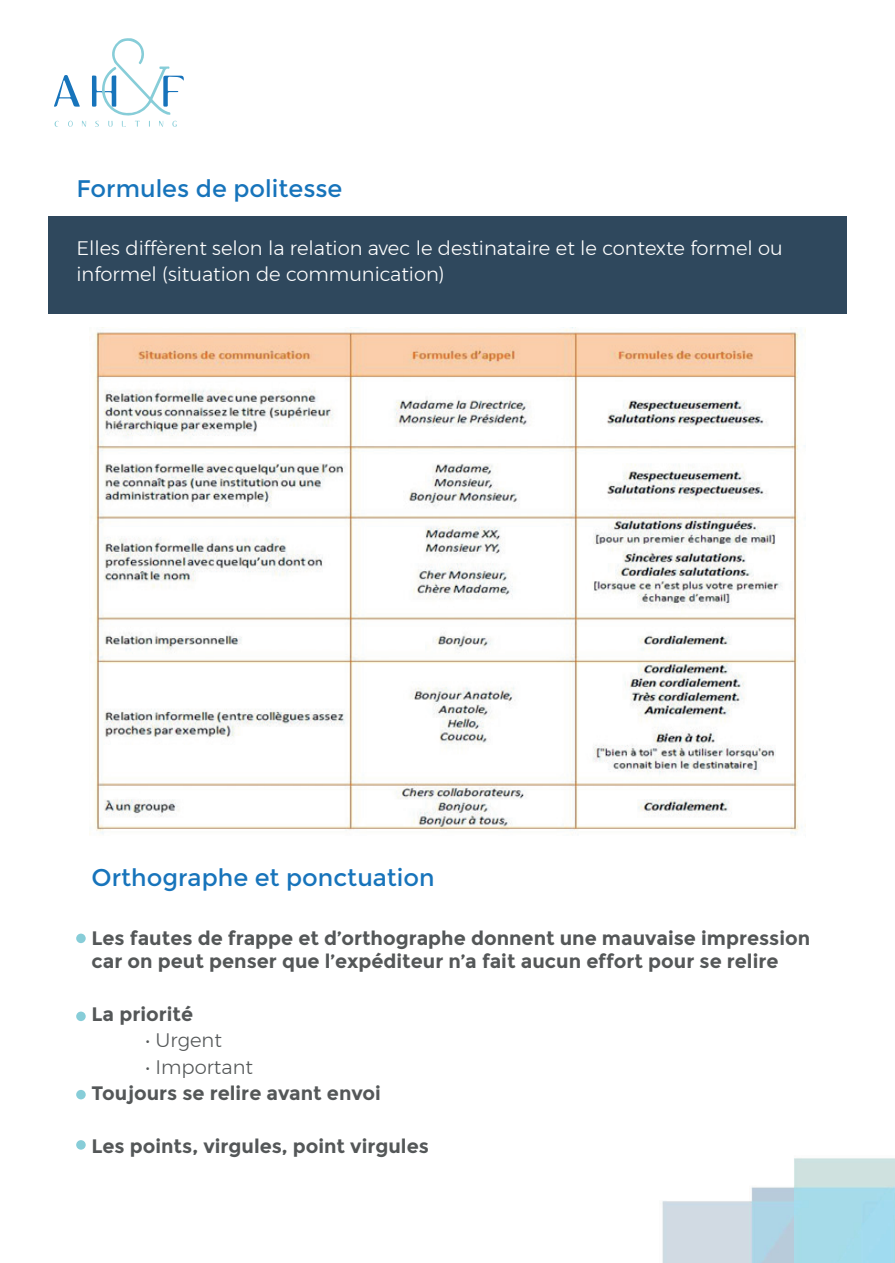
<style>
.page{position:relative;width:895px;height:1263px;background:#fff}
.page>*{position:absolute;margin:0;border:0;box-sizing:border-box;transform-origin:0 0}
.t1{font:24px "Montserrat";color:#1774bb}
.t2{font:700 19.5px/23.4px "Montserrat";color:#545758}
.t3{font:300 19.5px/26.4px "Montserrat";color:#fff}
.t4{font:300 19.5px "Montserrat";color:#545758}
</style>
<div class="page">
<svg style="left:54px;top:75px;width:26px;height:32px"></svg>
<svg style="left:82px;top:121px;width:4px;height:6px"></svg>
<svg style="left:68px;top:120px;width:5px;height:7px"></svg>
<svg style="left:92px;top:38px;width:92px;height:89px"></svg>
<svg style="left:54px;top:121px;width:5px;height:6px"></svg>
<img style="left:662px;top:1158px;width:232px;height:105px">
<div style="left:48px;top:216px;width:798px;height:97px;background:#2f485d"></div>
<img style="left:89px;top:327px;width:716px;height:509px">
<div style="left:76px;top:934px;width:10px;height:9px;background:#87cdd8;border-radius:50%"></div>
<div style="left:76px;top:1011px;width:10px;height:10px;background:#87cdd8;border-radius:50%"></div>
<div style="left:76px;top:1090px;width:10px;height:9px;background:#87cdd8;border-radius:50%"></div>
<div style="left:76px;top:1140px;width:10px;height:10px;background:#87cdd8;border-radius:50%"></div>
<p class="t1" style="left:76px;top:174px;width:267px">Formules de politesse</p>
<p class="t3" style="left:76px;top:234px;width:707px">Elles diffèrent selon la relation avec le destinataire et le contexte formel ou informel (situation de communication)</p>
<p class="t1" style="left:91px;top:864px;width:344px">Orthographe et ponctuation</p>
<p class="t2" style="left:91px;top:926px;width:720px">Les fautes de frappe et d’orthographe donnent une mauvaise impression car on peut penser que l’expéditeur n’a fait aucun effort pour se relire</p>
<p class="t2" style="left:91px;top:1002px;width:103px">La priorité</p>
<p class="t4" style="left:145px;top:1025px;width:78px">• Urgent</p>
<p class="t4" style="left:145px;top:1052px;width:109px">• Important</p>
<p class="t2" style="left:91px;top:1081px;width:291px">Toujours se relire avant envoi</p>
<p class="t2" style="left:91px;top:1134px;width:339px">Les points, virgules, point virgules</p>
</div>
